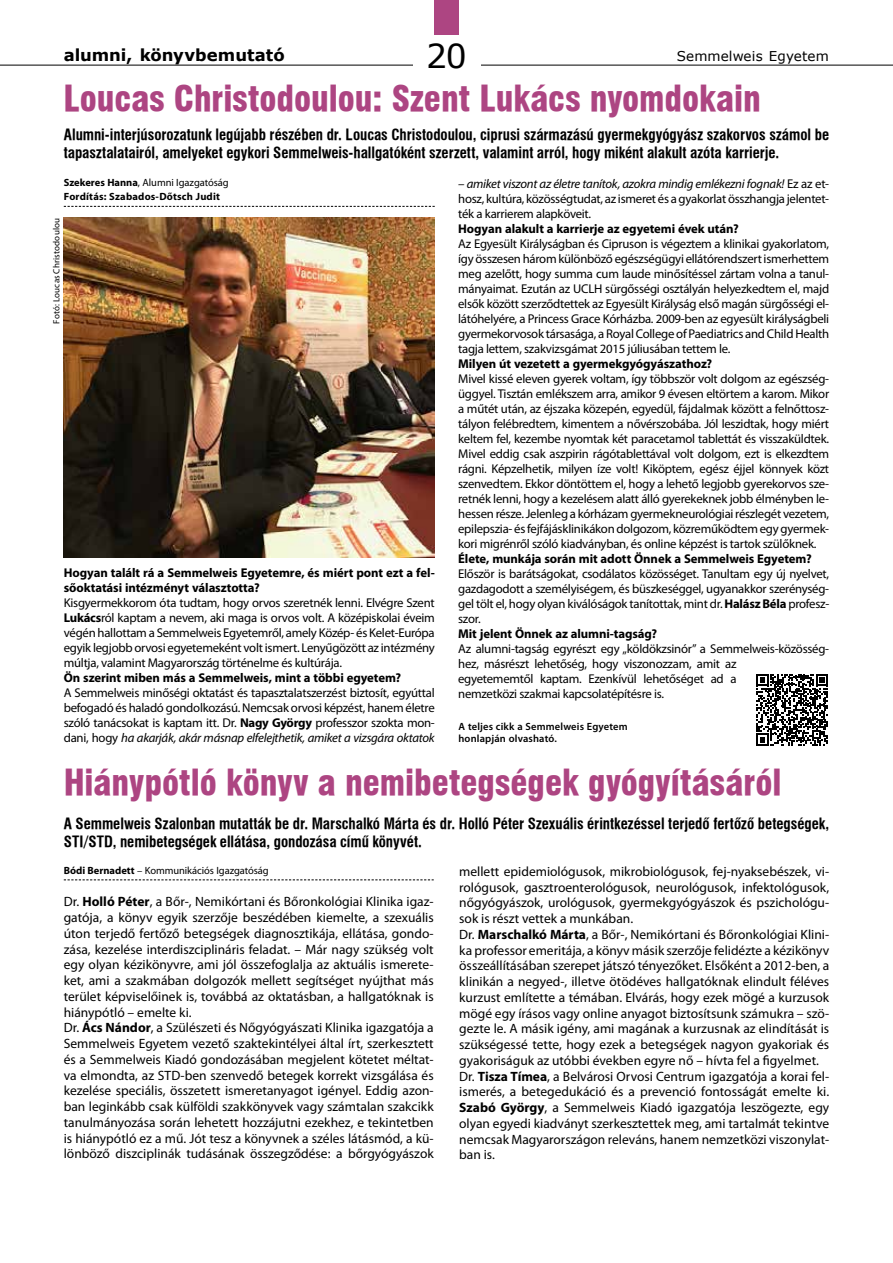
<style>
.page{position:relative;width:893px;height:1263px;background:#fff}
.page>*{position:absolute;margin:0;border:0;box-sizing:border-box;transform-origin:0 0}
.t1{font:34.5px "Swiss 721 Blk Cn PFL";color:#ad4582}
.t2{font:33px "Verdana";color:#000}
.t3{font:700 16.5px "Verdana";color:#000}
.t4{font:700 15px/18px "Swiss 721 Cn PFL";letter-spacing:-.005em;color:#000}
.t5{font:13.5px/15.8px "Myriad Pro";color:#000}
.t6{font:13.5px "Verdana";letter-spacing:.01em;color:#000}
.t7{font:12.75px/15px "Myriad Pro";letter-spacing:-.02em;color:#000;text-align:justify}
.t8{font:700 12.75px/15px "Myriad Pro";letter-spacing:-.01em;color:#000}
.t9{font:700 10.5px/13.5px "Myriad Pro";letter-spacing:.02em;color:#000}
.t10{font:600 10.5px/12px "Myriad Pro";letter-spacing:.015em;color:#000}
.t11{font:10.5px "Myriad Pro";letter-spacing:-.01em;color:#000}
.t12{font:9px "Myriad Pro";letter-spacing:.015em;color:#000}
.s1{font-weight:400}
.s2{font-style:italic}
.s3{font-weight:700}
</style>
<div class="page">
<hr style="left:0;top:65px;width:893px;height:1px;background:#000">
<div style="left:413px;top:32px;width:67px;height:45px;background:#fff"></div>
<div style="left:434px;top:0;width:24px;height:34px;background:#ad4582"></div>
<svg style="left:64px;top:206px;width:371px;height:1px"></svg>
<img style="left:64px;top:218px;width:370px;height:339px">
<svg style="left:756px;top:674px;width:72px;height:72px"></svg>
<svg style="left:64px;top:879px;width:370px;height:1px"></svg>
<p class="t3" style="left:64px;top:44px;width:223px">alumni, könyvbemutató</p>
<h2 class="t2" style="left:426px;top:35px;width:42px">20</h2>
<p class="t6" style="left:677px;top:47px;width:154px">Semmelweis Egyetem</p>
<h1 class="t1" style="left:63px;top:78px;width:699px">Loucas Christodoulou: Szent Lukács nyomdokain</h1>
<p class="t4" style="left:64px;top:125px;width:767px">Alumni-interjúsorozatunk legújabb részében dr. Loucas Christodoulou, ciprusi származású gyermekgyógyász szakorvos számol be tapasztalatairól, amelyeket egykori Semmelweis-hallgatóként szerzett, valamint arról, hogy miként alakult azóta karrierje.</p>
<p class="t9" style="left:64px;top:176px;width:166px">Szekeres Hanna<span class="s1">, Alumni Igazgatóság<br></span>Fordítás: Szabados-Dőtsch Judit</p>
<p class="t7" style="left:458px;top:176px;width:372px"><span class="s2">– amiket viszont az életre tanítok, azokra mindig emlékezni fognak!</span> Ez az et&shy;hosz, kultúra, közösségtudat, az ismeret és a gyakorlat összhangja jelentet&shy;ték a karrierem alapköveit.</p>
<p class="t8" style="left:458px;top:221px;width:282px">Hogyan alakult a karrierje az egyetemi évek után?</p>
<p class="t7" style="left:458px;top:236px;width:373px">Az Egyesült Királyságban és Cipruson is végeztem a klinikai gyakorlatom, így összesen három különböző egészségügyi ellátórendszert ismerhettem meg azelőtt, hogy summa cum laude minősítéssel zártam volna a tanul&shy;mányaimat. Ezután az UCLH sürgősségi osztályán helyezkedtem el, majd elsők között szerződtettek az Egyesült Királyság első magán sürgősségi el&shy;látóhelyére, a Princess Grace Kórházba. 2009-ben az egyesült királyságbeli gyermekorvosok társasága, a Royal College of Paediatrics and Child Health tagja lettem, szakvizsgámat 2015 júliusában tettem le.</p>
<p class="t8" style="left:458px;top:356px;width:256px">Milyen út vezetett a gyermekgyógyászathoz?</p>
<p class="t7" style="left:458px;top:371px;width:373px">Mivel kissé eleven gyerek voltam, így többször volt dolgom az egészség&shy;üggyel. Tisztán emlékszem arra, amikor 9 évesen eltörtem a karom. Mikor a műtét után, az éjszaka közepén, egyedül, fájdalmak között a felnőttosz&shy;tályon felébredtem, kimentem a nővérszobába. Jól leszidtak, hogy miért keltem fel, kezembe nyomtak két paracetamol tablettát és visszaküldtek.<br>Mivel eddig csak aszpirin rágótablettával volt dolgom, ezt is elkezdtem rágni. Képzelhetik, milyen íze volt! Kiköptem, egész éjjel könnyek közt szenvedtem. Ekkor döntöttem el, hogy a lehető legjobb gyerekorvos sze&shy;retnék lenni, hogy a kezelésem alatt álló gyerekeknek jobb élményben le&shy;hessen része. Jelenleg a kórházam gyermekneurológiai részlegét vezetem, epilepszia- és fejfájásklinikákon dolgozom, közreműködtem egy gyermek&shy;kori migrénről szóló kiadványban, és online képzést is tartok szülőknek.</p>
<p class="t8" style="left:458px;top:551px;width:355px">Élete, munkája során mit adott Önnek a Semmelweis Egyetem?</p>
<p class="t7" style="left:458px;top:566px;width:373px">Először is barátságokat, csodálatos közösséget. Tanultam egy új nyelvet, gazdagodott a személyiségem, és büszkeséggel, ugyanakkor szerénység&shy;gel tölt el, hogy olyan kiválóságok tanítottak, mint dr. <span class="s3">Halász Béla</span> profes - szor.</p>
<p class="t8" style="left:458px;top:626px;width:200px">Mit jelent Önnek az alumni-tagság?</p>
<p class="t7" style="left:458px;top:641px;width:372px;text-align:left">Az alumni-tagság egyrészt egy „köldökzsinór” a Semmelweis-közösség&shy;hez, másrészt lehetőség, hogy viszonozzam, amit az<br>egyetememtől kaptam. Ezenkívül lehetőséget ad a<br>nemzetközi szakmai kapcsolatépítésre is.</p>
<p class="t12" style="left:51px;top:324px;width:107px;rotate:-90deg">Fotó: Loucas Christodoulou</p>
<p class="t8" style="left:64px;top:565px;width:372px">Hogyan talált rá a Semmelweis Egyetemre, és miért pont ezt a fel&shy;sőoktatási intézményt választotta?</p>
<p class="t7" style="left:64px;top:595px;width:373px">Kisgyermekkorom óta tudtam, hogy orvos szeretnék lenni. Elvégre Szent <span class="s3">Lukács</span>ról kaptam a nevem, aki maga is orvos volt. A középiskolai éveim végén hallottam a Semmelweis Egyetemről, amely Közép- és Kelet-Európa egyik legjobb orvosi egyetemeként volt ismert. Lenyűgözött az intézmény múltja, valamint Magyarország történelme és kultúrája.</p>
<p class="t8" style="left:64px;top:670px;width:339px">Ön szerint miben más a Semmelweis, mint a többi egyetem?</p>
<p class="t7" style="left:64px;top:685px;width:373px">A Semmelweis minőségi oktatást és tapasztalatszerzést biztosít, egyúttal befogadó és haladó gondolkozású. Nemcsak orvosi képzést, hanem életre szóló tanácsokat is kaptam itt. Dr. <span class="s3">Nagy György</span> professzor szokta mon&shy;dani, hogy <span class="s2">ha akarják, akár másnap elfelejthetik, amiket a vizsgára oktatok</span></p>
<p class="t10" style="left:458px;top:720px;width:171px">A teljes cikk a Semmelweis Egyetem honlapján olvasható.</p>
<h1 class="t1" style="left:64px;top:762px;width:719px">Hiánypótló könyv a nemibetegségek gyógyításáról</h1>
<p class="t4" style="left:64px;top:815px;width:767px">A Semmelweis Szalonban mutatták be dr. Marschalkó Márta és dr. Holló Péter Szexuális érintkezéssel terjedő fertőző betegségek,<br>STI/STD, nemibetegségek ellátása, gondozása című könyvét.</p>
<p class="t11" style="left:64px;top:863px;width:207px"><span class="s3">Bódi Bernadett</span> – Kommunikációs Igazgatóság</p>
<p class="t5" style="left:64px;top:894px;width:371px">Dr. <span class="s3">Holló Péter</span>, a Bőr-, Nemikórtani és Bőronkológiai Klinika igaz&shy;gatója, a könyv egyik szerzője beszédében kiemelte, a szexuális úton terjedő fertőző betegségek diagnosztikája, ellátása, gondo&shy;zása, kezelése interdiszciplináris feladat. – Már nagy szükség volt egy olyan kézikönyvre, ami jól összefoglalja az aktuális ismerete&shy;ket, ami a szakmában dolgozók mellett segítséget nyújthat más terület képviselőinek is, továbbá az oktatásban, a hallgatóknak is hiánypótló – emelte ki.<br>Dr. <span class="s3">Ács Nándor</span>, a Szülészeti és Nőgyógyászati Klinika igazgatója a Semmelweis Egyetem vezető szaktekintélyei által írt, szerkesztett és a Semmelweis Kiadó gondozásában megjelent kötetet méltat&shy;va elmondta, az STD-ben szenvedő betegek korrekt vizsgálása és kezelése speciális, összetett ismeretanyagot igényel. Eddig azon&shy;ban leginkább csak külföldi szakkönyvek vagy számtalan szakcikk tanulmányozása során lehetett hozzájutni ezekhez, e tekintetben is hiánypótló ez a mű. Jót tesz a könyvnek a széles látásmód, a kü&shy;lönböző diszciplinák tudásának összegződése: a bőrgyógyászok</p>
<p class="t5" style="left:459px;top:863px;width:371px">mellett epidemiológusok, mikrobiológusok, fej-nyaksebészek, vi&shy;rológusok, gasztroenterológusok, neurológusok, infektológusok, nőgyógyászok, urológusok, gyermekgyógyászok és pszichológu&shy;sok is részt vettek a munkában.<br>Dr. <span class="s3">Marschalkó Márta</span>, a Bőr-, Nemikórtani és Bőronkológiai Klini&shy;ka professor emeritája, a könyv másik szerzője felidézte a kézikönyv összeállításában szerepet játszó tényezőket. Elsőként a 2012-ben, a klinikán a negyed-, illetve ötödéves hallgatóknak elindult féléves kurzust említette a témában. Elvárás, hogy ezek mögé a kurzusok mögé egy írásos vagy online anyagot biztosítsunk számukra – szö&shy;gezte le. A másik igény, ami magának a kurzusnak az elindítását is szükségessé tette, hogy ezek a betegségek nagyon gyakoriak és gyakoriságuk az utóbbi években egyre nő – hívta fel a figyelmet.<br>Dr. <span class="s3">Tisza Tímea</span>, a Belvárosi Orvosi Centrum igazgatója a korai fel&shy;ismerés, a betegedukáció és a prevenció fontosságát emelte ki.<br><span class="s3">Szabó György</span>, a Semmelweis Kiadó igazgatója leszögezte, egy olyan egyedi kiadványt szerkesztettek meg, ami tartalmát tekintve nemcsak Magyarországon releváns, hanem nemzetközi viszonylat&shy;ban is.</p>
</div>
